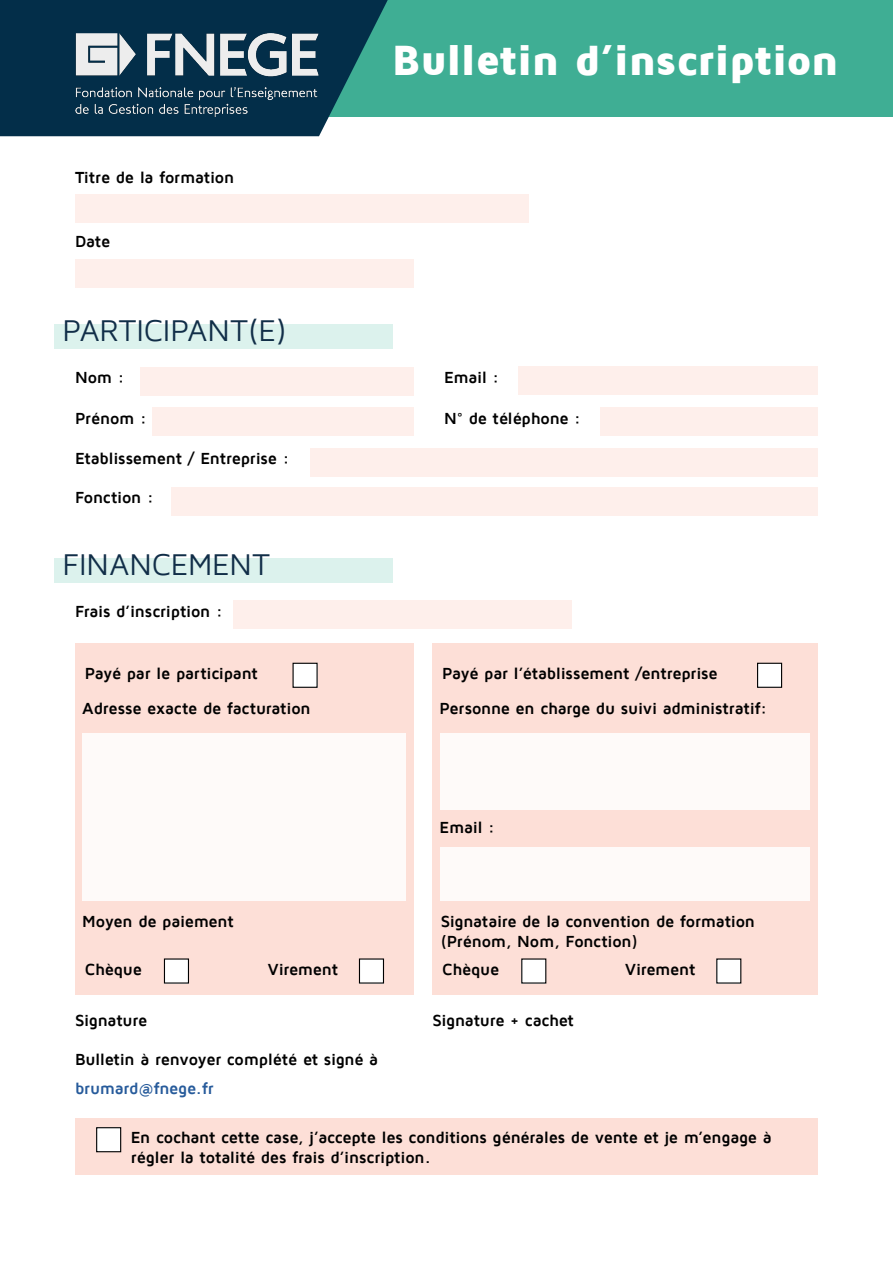
<style>
.page{position:relative;width:893px;height:1263px;background:#fff}
.page>*{position:absolute;margin:0;border:0;box-sizing:border-box;transform-origin:0 0}
.t1{font:900 43.5px "Maven Pro";letter-spacing:-.015em;color:#fff}
.t2{font:30.9px "Maven Pro";letter-spacing:-.005em;color:#112e48}
.t3{font:700 16.5px "Maven Pro";letter-spacing:-.015em;color:#000}
.t4{font:700 16.5px "Maven Pro";letter-spacing:-.015em;color:#275b9b}
</style>
<div class="page">
<div style="left:0;top:0;width:893px;height:117px;background:#3fae94"></div>
<svg style="left:0;top:0;width:388px;height:136px;background:#134358"></svg>
<img style="left:75px;top:34px;width:243px;height:83px">
<div style="left:75px;top:644px;width:338px;height:351px;background:#fddfd7"></div>
<div style="left:75px;top:1118px;width:743px;height:56px;background:#fddfd7"></div>
<div style="left:432px;top:644px;width:386px;height:351px;background:#fddfd7"></div>
<div style="left:82px;top:733px;width:324px;height:167px;background:#fff"></div>
<div style="left:441px;top:733px;width:369px;height:76px;background:#fff"></div>
<div style="left:441px;top:847px;width:369px;height:53px;background:#fff"></div>
<div style="left:54px;top:325px;width:338px;height:24px;background:#dcf2ed"></div>
<div style="left:54px;top:558px;width:338px;height:25px;background:#dcf2ed"></div>
<div style="left:75px;top:195px;width:453px;height:28px;background:#feefeb"></div>
<div style="left:140px;top:367px;width:273px;height:29px;background:#feefeb"></div>
<div style="left:233px;top:600px;width:339px;height:29px;background:#feefeb"></div>
<div style="left:518px;top:366px;width:300px;height:29px;background:#feefeb"></div>
<div style="left:75px;top:259px;width:338px;height:29px;background:#feefeb"></div>
<div style="left:152px;top:407px;width:261px;height:29px;background:#feefeb"></div>
<div style="left:311px;top:448px;width:507px;height:29px;background:#feefeb"></div>
<div style="left:172px;top:487px;width:646px;height:29px;background:#feefeb"></div>
<div style="left:600px;top:407px;width:218px;height:29px;background:#feefeb"></div>
<div style="left:164px;top:959px;width:24px;height:24px;background:#fff"></div>
<div style="left:164px;top:958px;width:25px;height:25px;border:1px solid #000"></div>
<div style="left:97px;top:1128px;width:24px;height:24px;background:#fff"></div>
<div style="left:96px;top:1127px;width:25px;height:25px;border:1px solid #000"></div>
<div style="left:522px;top:959px;width:24px;height:24px;background:#fff"></div>
<div style="left:359px;top:959px;width:24px;height:24px;background:#fff"></div>
<div style="left:359px;top:958px;width:25px;height:25px;border:1px solid #000"></div>
<div style="left:717px;top:959px;width:24px;height:24px;background:#fff"></div>
<div style="left:293px;top:663px;width:24px;height:24px;background:#fff"></div>
<div style="left:292px;top:663px;width:26px;height:25px;border:1px solid #000"></div>
<div style="left:758px;top:663px;width:24px;height:24px;background:#fff"></div>
<div style="left:757px;top:663px;width:25px;height:25px;border:1px solid #000"></div>
<p class="t3" style="left:75px;top:169px;width:161px">Titre de la formation</p>
<p class="t3" style="left:75px;top:233px;width:37px">Date</p>
<p class="t2" style="left:63px;top:314px;width:226px">PARTICIPANT(E)</p>
<p class="t3" style="left:75px;top:369px;width:51px">Nom :</p>
<p class="t3" style="left:75px;top:410px;width:73px">Prénom :</p>
<p class="t3" style="left:75px;top:450px;width:216px">Etablissement / Entreprise :</p>
<p class="t3" style="left:75px;top:489px;width:80px">Fonction :</p>
<p class="t2" style="left:63px;top:548px;width:209px">FINANCEMENT</p>
<p class="t3" style="left:75px;top:603px;width:149px">Frais d’inscription :</p>
<h1 class="t1" style="left:392px;top:37px;width:449px">Bulletin d’inscription</h1>
<p class="t3" style="left:444px;top:369px;width:57px">Email :</p>
<p class="t3" style="left:444px;top:410px;width:138px">N° de téléphone :</p>
<p class="t3" style="left:85px;top:664px;width:175px">Payé par le participant</p>
<p class="t3" style="left:442px;top:664px;width:277px">Payé par l’établissement /entreprise</p>
<p class="t3" style="left:82px;top:699px;width:230px">Adresse exacte de facturation</p>
<p class="t3" style="left:440px;top:699px;width:329px">Personne en charge du suivi administratif:</p>
<p class="t3" style="left:82px;top:913px;width:153px">Moyen de paiement</p>
<p class="t3" style="left:440px;top:818px;width:57px">Email :</p>
<p class="t3" style="left:441px;top:913px;width:316px">Signataire de la convention de formation</p>
<p class="t3" style="left:441px;top:933px;width:199px">(Prénom, Nom, Fonction)</p>
<p class="t3" style="left:85px;top:961px;width:59px">Chèque</p>
<p class="t3" style="left:268px;top:961px;width:72px">Virement</p>
<p class="t3" style="left:442px;top:961px;width:59px">Chèque</p>
<p class="t3" style="left:625px;top:961px;width:72px">Virement</p>
<p class="t3" style="left:75px;top:1011px;width:74px">Signature</p>
<p class="t3" style="left:75px;top:1050px;width:305px">Bulletin à renvoyer complété et signé à</p>
<p class="t4" style="left:75px;top:1080px;width:140px">brumard@fnege.fr</p>
<p class="t3" style="left:432px;top:1011px;width:143px">Signature + cachet</p>
<p class="t3" style="left:131px;top:1129px;width:642px">En cochant cette case, j’accepte les conditions générales de vente et je m’engage à</p>
<p class="t3" style="left:131px;top:1148px;width:301px">régler la totalité des frais d’inscription.</p>
</div>
